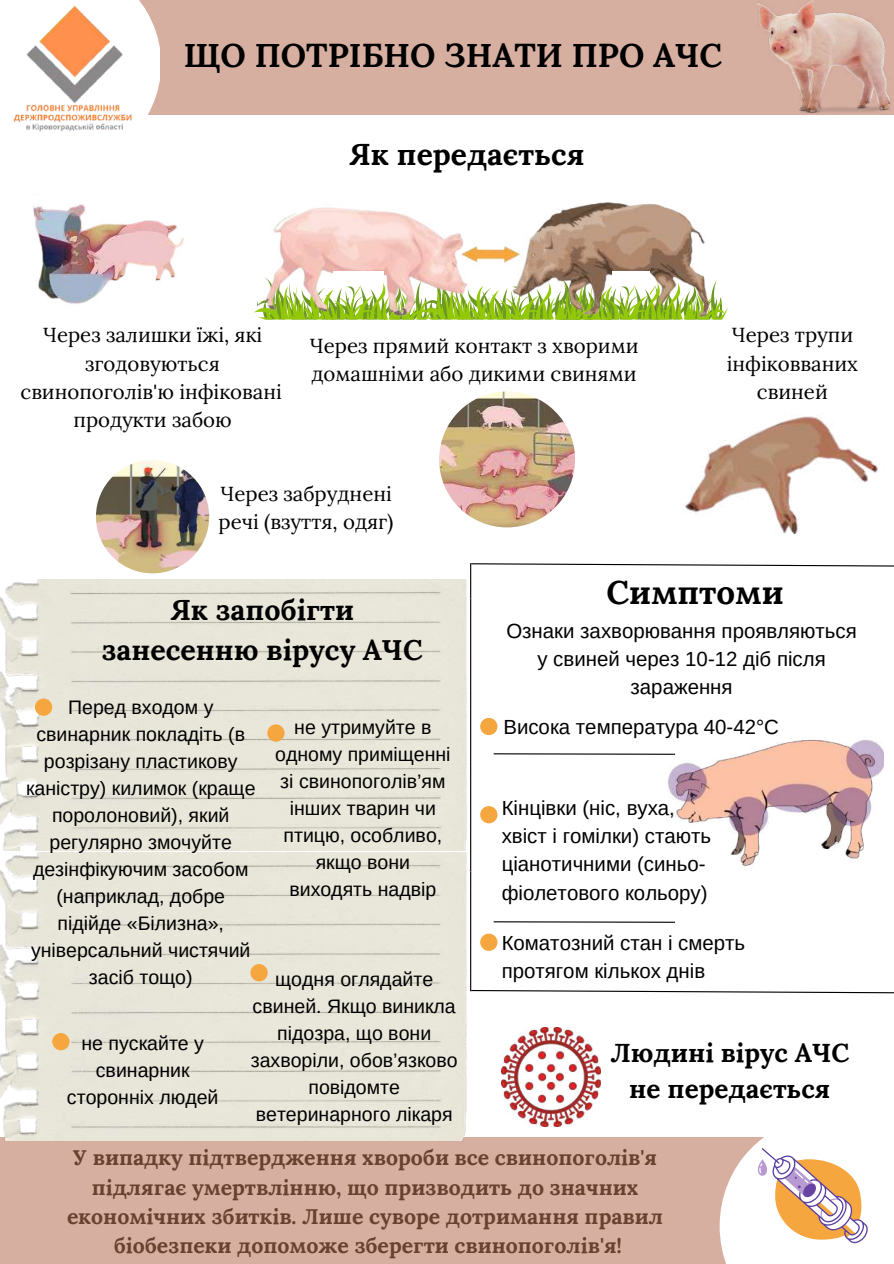
<style>
.page{position:relative;width:894px;height:1264px;background:#fff}
.page>*{position:absolute;margin:0;border:0;box-sizing:border-box;transform-origin:0 0}
.t1{font:700 33px "Lora";color:#000}
.t2{font:700 30px "Lora";color:#000}
.t3{font:700 28.5px/39.5px "Lora";color:#000;text-align:center}
.t4{font:700 26.1px/35.8px "Lora";color:#000;text-align:center}
.t5{font:700 21.3px/29.2px "Lora";color:#68422f;text-align:center}
.t6{font:20.4px/28.2px "Arimo";color:#000}
.t7{font:20.4px/28.2px "Lora";color:#000;text-align:center}
.t8{font:19.5px/27px "Arimo";color:#000;text-align:center}
</style>
<div class="page">
<div style="left:137px;top:0;width:756px;height:115px;background:#d6afa1"></div>
<div style="left:0;top:0;width:160px;height:173px;background:#fff"></div>
<img style="left:757px;top:0;width:134px;height:115px">
<img style="left:13px;top:0;width:136px;height:132px">
<img style="left:685px;top:416px;width:193px;height:117px">
<img style="left:96px;top:460px;width:113px;height:113px;border-radius:50%">
<img style="left:439px;top:391px;width:136px;height:136px;border-radius:50%">
<img style="left:273px;top:202px;width:432px;height:75px">
<div style="left:333px;top:272px;width:50px;height:48px;background:#fff"></div>
<div style="left:612px;top:272px;width:37px;height:48px;background:#fff"></div>
<img style="left:667px;top:740px;width:216px;height:127px">
<div style="left:0;top:1137px;width:767px;height:126px;background:#d6afa1"></div>
<div style="left:719px;top:1117px;width:174px;height:146px;background:#fff"></div>
<svg style="left:757px;top:1148px;width:111px;height:95px"></svg>
<img style="left:501px;top:1027px;width:99px;height:99px">
<div style="left:654px;top:830px;width:47px;height:23px;background:#fff"></div>
<div style="left:652px;top:806px;width:23px;height:46px;background:#fff"></div>
<div style="left:480px;top:718px;width:17px;height:17px;background:#f5a63f;border-radius:50%"></div>
<div style="left:480px;top:806px;width:17px;height:17px;background:#f5a63f;border-radius:50%"></div>
<svg style="left:493px;top:752px;width:183px;height:3px"></svg>
<svg style="left:493px;top:921px;width:183px;height:2px"></svg>
<div style="left:480px;top:933px;width:17px;height:17px;background:#f5a63f;border-radius:50%"></div>
<svg style="left:471px;top:989px;width:422px;height:4px"></svg>
<hr style="left:470px;top:563px;width:1px;height:428px;background:#000">
<svg style="left:470px;top:563px;width:423px;height:4px"></svg>
<img style="left:33px;top:204px;width:151px;height:100px">
<img style="left:0;top:852px;width:471px;height:288px">
<img style="left:0;top:579px;width:471px;height:271px">
<div style="left:267px;top:724px;width:17px;height:17px;background:#f5a63f;border-radius:50%"></div>
<div style="left:35px;top:698px;width:17px;height:17px;background:#f5a63f;border-radius:50%"></div>
<div style="left:52px;top:1033px;width:17px;height:17px;background:#f5a63f;border-radius:50%"></div>
<div style="left:250px;top:964px;width:18px;height:17px;background:#f5a63f;border-radius:50%"></div>
<svg style="left:254px;top:277px;width:474px;height:43px"></svg>
<h1 class="t1" style="left:184px;top:34px;width:539px">ЩО ПОТРІБНО ЗНАТИ ПРО АЧС</h1>
<h2 class="t2" style="left:349px;top:134px;width:237px">Як передається</h2>
<p class="t7" style="left:21px;top:321px;width:263px">Через залишки їжі, які згодовуються свинопоголів'ю інфіковані продукти забою</p>
<p class="t7" style="left:309px;top:331px;width:330px;text-align:left">Через прямий контакт з хворими домашніми або дикими свинями</p>
<p class="t7" style="left:218px;top:479px;width:176px;text-align:left">Через забруднені речі (взуття, одяг)</p>
<p class="t7" style="left:726px;top:321px;width:133px">Через трупи інфіковваних свиней</p>
<h3 class="t3" style="left:101px;top:590px;width:322px">Як запобігти занесенню вірусу АЧС</h3>
<p class="t8" style="left:26px;top:693px;width:231px">Перед входом у свинарник покладіть (в розрізану пластикову каністру) килимок (краще поролоновий), який регулярно змочуйте дезінфікуючим засобом (наприклад, добре підійде «Білизна», універсальний чистячий засіб тощо)</p>
<p class="t8" style="left:275px;top:714px;width:177px">не утримуйте в одному приміщенні зі свинопоголів’ям інших тварин чи птицю, особливо, якщо вони виходять надвір</p>
<p class="t8" style="left:251px;top:965px;width:208px">щодня оглядайте свиней. Якщо виникла підозра, що вони захворіли, обов’язково повідомте ветеринарного лікаря</p>
<p class="t8" style="left:67px;top:1030px;width:153px">не пускайте у свинарник сторонніх людей</p>
<h1 class="t1" style="left:606px;top:570px;width:178px">Симптоми</h1>
<p class="t6" style="left:506px;top:616px;width:352px;text-align:center">Ознаки захворювання проявляються у свиней через 10-12 діб після зараження</p>
<p class="t6" style="left:503px;top:713px;width:277px">Висока температура 40-42°С</p>
<p class="t6" style="left:501px;top:794px;width:211px">Кінцівки (ніс, вуха, хвіст і гомілки) стають ціанотичними (синьо&shy;фіолетового кольору)</p>
<p class="t6" style="left:501px;top:928px;width:245px">Коматозний стан і смерть протягом кількох днів</p>
<h3 class="t4" style="left:610px;top:1034px;width:240px">Людині вірус АЧС не передається</h3>
<p class="t5" style="left:67px;top:1142px;width:597px">У випадку підтвердження хвороби все свинопоголів'я підлягає умертвлінню, що призводить до значних економічних збитків. Лише суворе дотримання правил біобезпеки допоможе зберегти свинопоголів'я!</p>
</div>
